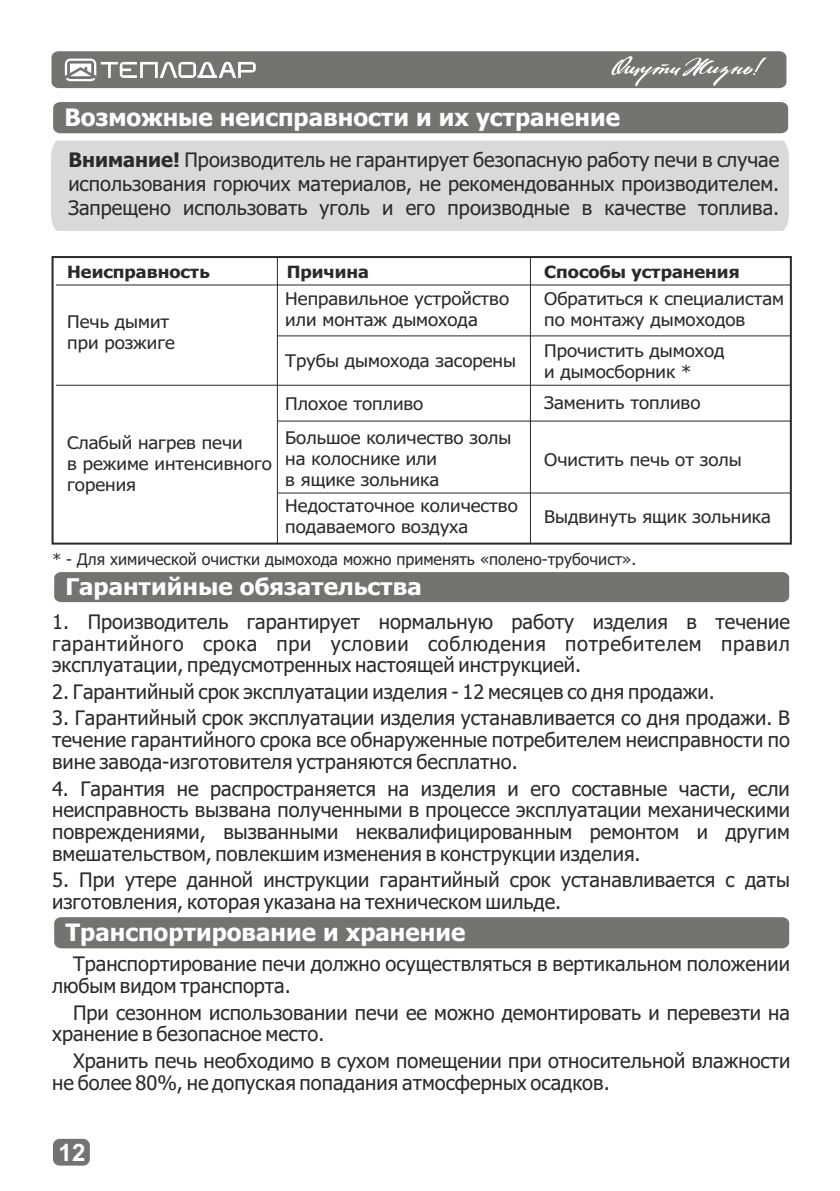
<style>
.page{position:relative;width:840px;height:1191px;background:#fff}
.page>*{position:absolute;margin:0;border:0;box-sizing:border-box;transform-origin:0 0}
.t1{font:700 24px "Tahoma";color:#fff}
.t2{font:700 24px "Arial";color:#fff}
.t3{font:700 23.2px "Tahoma";color:#fff;scale:1.04 1}
.t4{font:20px/21.8px "Tahoma";color:#2b2929;text-align:justify}
.t5{font:17.4px/21px "Tahoma";color:#2b2929;scale:1.07 1}
.t6{font:700 16.8px "Tahoma";color:#2b2929;scale:1.07 1}
.t7{font:16px "Tahoma";color:#2b2929}
.s1{font-weight:700}
</style>
<div class="page">
<div style="left:54px;top:572px;width:734px;height:30px;background:#737370"></div>
<svg style="left:51px;top:51px;width:735px;height:37px;background:#7f7f7c"></svg>
<div style="left:54px;top:917px;width:734px;height:31px;background:#737370"></div>
<div style="left:51px;top:256px;width:740px;height:288px;border:2px solid #2b2929"></div>
<hr style="left:277px;top:257px;width:1px;height:286px;background:#2b2929">
<hr style="left:277px;top:335px;width:513px;height:1px;background:#2b2929">
<hr style="left:56px;top:284px;width:734px;height:1px;background:#2b2929">
<hr style="left:56px;top:385px;width:734px;height:1px;background:#2b2929">
<hr style="left:529px;top:258px;width:1px;height:286px;background:#2b2929">
<hr style="left:277px;top:420px;width:512px;height:1px;background:#2b2929">
<hr style="left:277px;top:492px;width:512px;height:1px;background:#2b2929">
<div style="left:53px;top:102px;width:734px;height:31px;background:#737370"></div>
<div style="left:51px;top:141px;width:737px;height:90px;background:#d9d9d9"></div>
<svg style="left:53px;top:1138px;width:37px;height:27px"></svg>
<p class="t1" style="left:64px;top:108px;width:556px">Возможные неисправности и их устранение</p>
<p class="t4" style="left:68px;top:149px;width:712px;line-height:24.2px"><span class="s1">Внимание!</span> Производитель не гарантирует безопасную работу печи в случае использования горючих материалов, не рекомендованных производителем.<br>Запрещено использовать уголь и его производные в качестве топлива.</p>
<p class="t6" style="left:67px;top:265px;width:135px">Неисправность</p>
<p class="t6" style="left:286px;top:265px;width:78px">Причина</p>
<p class="t6" style="left:544px;top:265px;width:184px">Способы устранения</p>
<p class="t5" style="left:544px;top:290px;width:225px">Обратиться к специалистам по монтажу дымоходов</p>
<p class="t5" style="left:544px;top:341px;width:170px">Прочистить дымоход и дымосборник *</p>
<p class="t5" style="left:544px;top:394px;width:147px">Заменить топливо</p>
<p class="t5" style="left:285px;top:290px;width:210px">Неправильное устройство или монтаж дымохода</p>
<p class="t5" style="left:285px;top:352px;width:217px">Трубы дымохода засорены</p>
<p class="t5" style="left:285px;top:389px;width:213px;line-height:33.2px">Плохое топливо<br>Большое количество золы</p>
<p class="t5" style="left:285px;top:449px;width:145px">на колоснике или в ящике зольника</p>
<p class="t5" style="left:285px;top:496px;width:219px">Недостаточное количество подаваемого воздуха</p>
<p class="t5" style="left:67px;top:312px;width:102px">Печь дымит при розжиге</p>
<p class="t5" style="left:67px;top:433px;width:193px">Слабый нагрев печи<br>в режиме интенсивного горения</p>
<p class="t5" style="left:544px;top:450px;width:186px">Очистить печь от золы</p>
<p class="t5" style="left:544px;top:507px;width:213px">Выдвинуть ящик зольника</p>
<p class="t7" style="left:52px;top:553px;width:585px">* - Для химической очистки дымохода можно применять «полено-трубочист».</p>
<p class="t3" style="left:65px;top:577px;width:344px">Гарантийные обязательства</p>
<p class="t4" style="left:52px;top:612px;width:739px">1. Производитель гарантирует нормальную работу изделия в течение гарантийного срока при условии соблюдения потребителем правил эксплуатации, предусмотренных настоящей инструкцией.</p>
<p class="t4" style="left:52px;top:682px;width:664px">2. Гарантийный срок эксплуатации изделия - 12 месяцев со дня продажи.</p>
<p class="t4" style="left:52px;top:709px;width:739px">3. Гарантийный срок эксплуатации изделия устанавливается со дня продажи. В течение гарантийного срока все обнаруженные потребителем неисправности по вине завода-изготовителя устраняются бесплатно.</p>
<p class="t4" style="left:52px;top:779px;width:739px">4. Гарантия не распространяется на изделия и его составные части, если неисправность вызвана полученными в процессе эксплуатации механическими повреждениями, вызванными неквалифицированным ремонтом и другим вмешательством, повлекшим изменения в конструкции изделия.</p>
<p class="t4" style="left:52px;top:870px;width:739px">5. При утере данной инструкции гарантийный срок устанавливается с даты изготовления, которая указана на техническом шильде.</p>
<p class="t1" style="left:65px;top:922px;width:401px">Транспортирование и хранение</p>
<p class="t4" style="left:52px;top:955px;width:739px;text-indent:21px">Транспортирование печи должно осуществляться в вертикальном положении любым видом транспорта.</p>
<p class="t4" style="left:52px;top:1003px;width:739px;text-indent:21px">При сезонном использовании печи ее можно демонтировать и перевезти на хранение в безопасное место.</p>
<p class="t4" style="left:52px;top:1051px;width:739px;text-indent:21px">Хранить печь необходимо в сухом помещении при относительной влажности не более 80%, не допуская попадания атмосферных осадков.</p>
<p class="t2" style="left:59px;top:1143px;width:28px">12</p>
</div>
